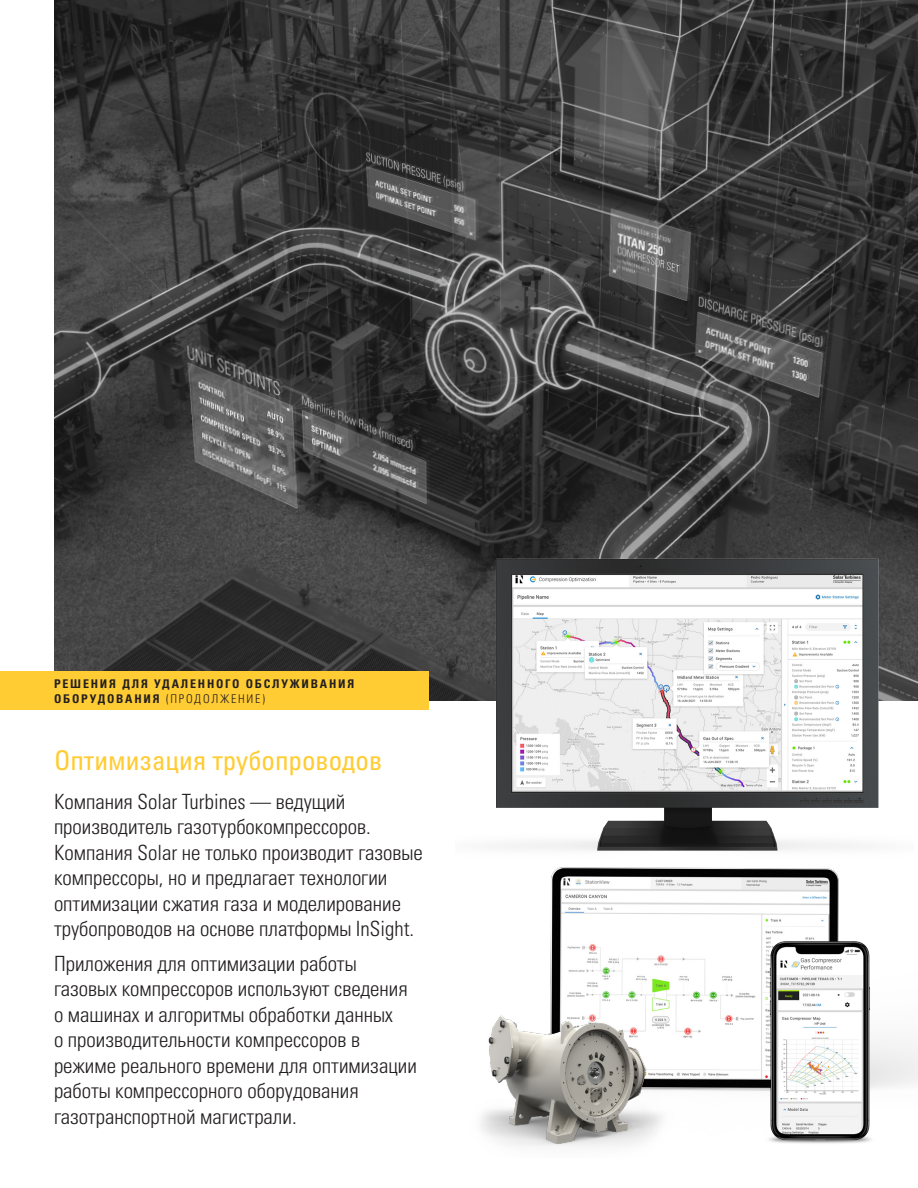
<style>
.page{position:relative;width:918px;height:1188px;background:#fff}
.page>*{position:absolute;margin:0;border:0;box-sizing:border-box;transform-origin:0 0}
.t1{font:condensed 27px "Univers LTCYR 57";color:#fc3}
.t2{font:21px/25.5px "Univers LTCYR 47 Light Cond";color:#231f20}
.t3{font:12px "Univers LTCYR 67 Bold Cond";letter-spacing:.15em;color:#231f20}
.t4{font:12px "Univers LTCYR 47 Light Cond";letter-spacing:.15em;color:#231f20}
.s1{font-family:"Univers LTCYR 67 Bold Cond"}
</style>
<div class="page">
<img style="left:550px;top:867px;width:368px;height:224px">
<img style="left:54px;top:0;width:864px;height:700px">
<img style="left:455px;top:536px;width:459px;height:315px">
<img style="left:481px;top:992px;width:194px;height:154px">
<img style="left:744px;top:924px;width:153px;height:220px">
<div style="left:0;top:671px;width:428px;height:39px;background:#fc3"></div>
<p class="t3" style="left:54px;top:677px;width:302px">РЕШЕНИЯ ДЛЯ УДАЛЕННОГО ОБСЛУЖИВАНИЯ</p>
<p class="t4" style="left:54px;top:690px;width:213px"><span class="s1">ОБОРУДОВАНИЯ</span> (ПРОДОЛЖЕНИЕ)</p>
<p class="t1" style="left:54px;top:743px;width:330px">Оптимизация трубопроводов</p>
<p class="t2" style="left:54px;top:788px;width:370px">Компания Solar Turbines — ведущий производитель газотурбокомпрессоров.<br>Компания Solar не только производит газовые компрессоры, но и предлагает технологии оптимизации сжатия газа и моделирование трубопроводов на основе платформы InSight.</p>
<p class="t2" style="left:54px;top:950px;width:364px">Приложения для оптимизации работы газовых компрессоров используют сведения о машинах и алгоритмы обработки данных<br>о производительности компрессоров в режиме реального времени для оптимизации работы компрессорного оборудования газотранспортной магистрали.</p>
</div>
